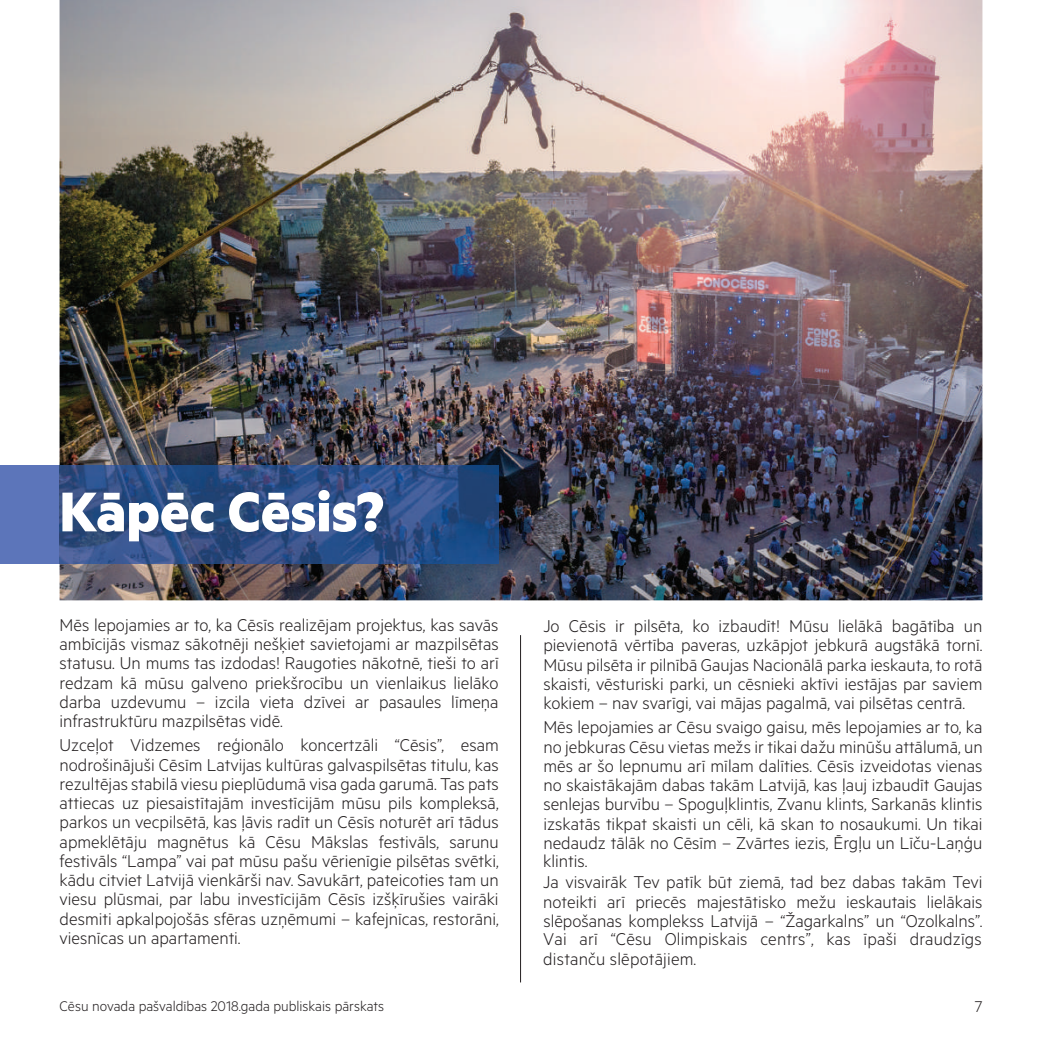
<style>
.page{position:relative;width:1042px;height:1042px;background:#fff}
.page>*{position:absolute;margin:0;border:0;box-sizing:border-box;transform-origin:0 0}
.t1{font:700 63px "Metric";color:#fff}
.t2{font:300 19.25px/19.2px "Metric";color:#231f20;text-align:justify}
.t3{font:300 17.5px "Metric";color:#231f20}
.t4{font:300 15.75px "Metric";color:#231f20}
</style>
<div class="page">
<img style="left:60px;top:0;width:922px;height:600px">
<div style="left:0;top:465px;width:60px;height:99px;background:#5c75ba"></div>
<img style="left:60px;top:465px;width:439px;height:99px">
<hr style="left:520px;top:635px;width:1px;height:347px;background:#231f20">
<h1 class="t1" style="left:60px;top:473px;width:326px">Kāpēc Cēsis?</h1>
<p class="t2" style="left:60px;top:614px;width:441px">Mēs lepojamies ar to, ka Cēsīs realizējam projektus, kas savās ambīcijās vismaz sākotnēji nešķiet savietojami ar mazpilsētas statusu. Un mums tas izdodas! Raugoties nākotnē, tieši to arī redzam kā mūsu galveno priekšrocību un vienlaikus lielāko darba uzdevumu – izcila vieta dzīvei ar pasaules līmeņa infrastruktūru mazpilsētas vidē.</p>
<p class="t2" style="left:60px;top:735px;width:441px">Uzceļot Vidzemes reģionālo koncertzāli “Cēsis”, esam nodrošinājuši Cēsīm Latvijas kultūras galvaspilsētas titulu, kas rezultējas stabilā viesu pieplūdumā visa gada garumā. Tas pats attiecas uz piesaistītajām investīcijām mūsu pils kompleksā, parkos un vecpilsētā, kas ļāvis radīt un Cēsīs noturēt arī tādus apmeklētāju magnētus kā Cēsu Mākslas festivāls, sarunu festivāls “Lampa” vai pat mūsu pašu vērienīgie pilsētas svētki, kādu citviet Latvijā vienkārši nav. Savukārt, pateicoties tam un viesu plūsmai, par labu investīcijām Cēsīs izšķīrušies vairāki desmiti apkalpojošās sfēras uzņēmumi – kafejnīcas, restorāni, viesnīcas un apartamenti.</p>
<p class="t2" style="left:543px;top:615px;width:441px">Jo Cēsis ir pilsēta, ko izbaudīt! Mūsu lielākā bagātība un pievienotā vērtība paveras, uzkāpjot jebkurā augstākā tornī.<br>Mūsu pilsēta ir pilnībā Gaujas Nacionālā parka ieskauta, to rotā skaisti, vēsturiski parki, un cēsnieki aktīvi iestājas par saviem kokiem – nav svarīgi, vai mājas pagalmā, vai pilsētas centrā.</p>
<p class="t2" style="left:543px;top:717px;width:441px">Mēs lepojamies ar Cēsu svaigo gaisu, mēs lepojamies ar to, ka no jebkuras Cēsu vietas mežs ir tikai dažu minūšu attālumā, un mēs ar šo lepnumu arī mīlam dalīties. Cēsīs izveidotas vienas no skaistākajām dabas takām Latvijā, kas ļauj izbaudīt Gaujas senlejas burvību – Spoguļklintis, Zvanu klints, Sarkanās klintis izskatās tikpat skaisti un cēli, kā skan to nosaukumi. Un tikai nedaudz tālāk no Cēsīm – Zvārtes iezis, Ērgļu un Līču-Laņģu klintis.</p>
<p class="t2" style="left:543px;top:872px;width:441px">Ja visvairāk Tev patīk būt ziemā, tad bez dabas takām Tevi noteikti arī priecēs majestātisko mežu ieskautais lielākais slēpošanas komplekss Latvijā – “Žagarkalns” un “Ozolkalns”.</p>
<p class="t2" style="left:543px;top:928px;width:440px;line-height:19.8px">Vai arī “Cēsu Olimpiskais centrs”, kas īpaši draudzīgs distanču slēpotājiem.</p>
<p class="t4" style="left:60px;top:996px;width:326px">Cēsu novada pašvaldības 2018.gada publiskais pārskats</p>
<p class="t3" style="left:975px;top:996px;width:9px">7</p>
</div>
